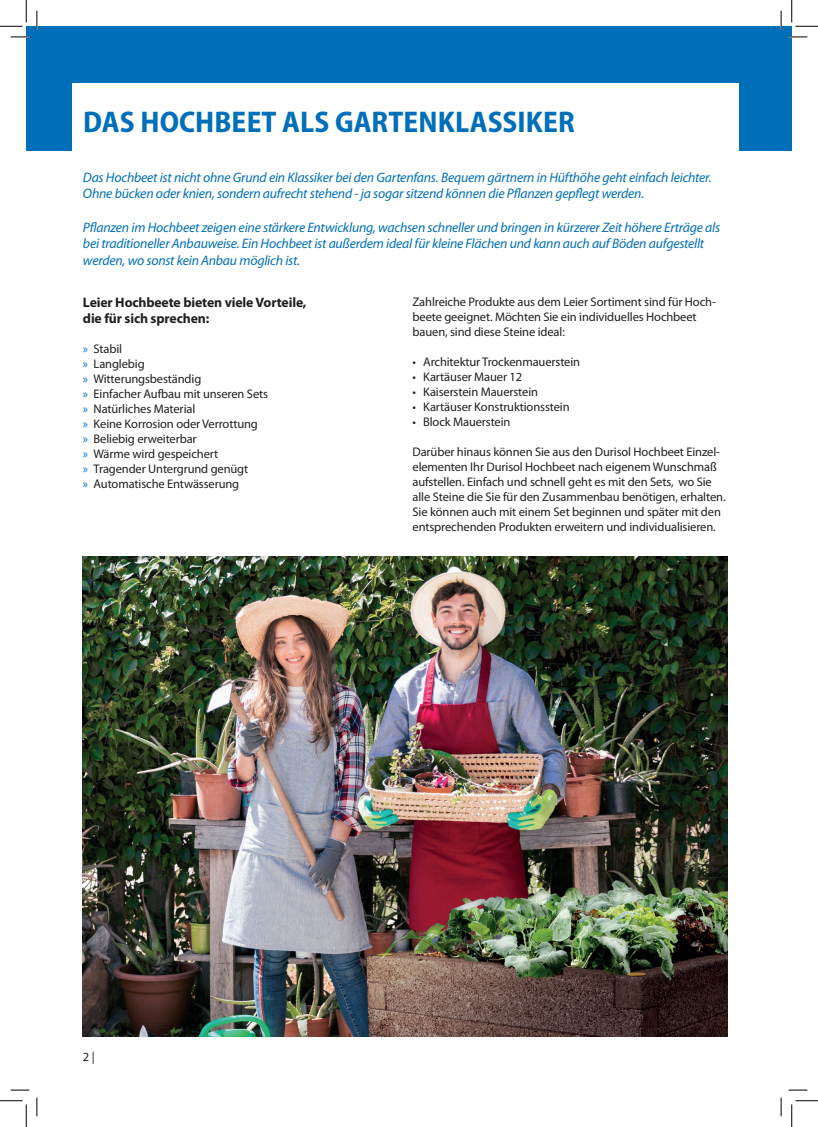
<style>
.page{position:relative;width:818px;height:1127px;background:#fff}
.page>*{position:absolute;margin:0;border:0;box-sizing:border-box;transform-origin:0 0}
.t1{font:700 semi-condensed 30px "Myriad Pro";letter-spacing:.005em;color:#006fba}
.t2{font:italic 13.75px/16.5px "Myriad Pro";letter-spacing:-.015em;color:#006fba}
.t3{font:700 13.75px/16.5px "Myriad Pro";letter-spacing:-.01em;color:#231f20}
.t4{font:12.5px/15px "Myriad Pro";letter-spacing:-.01em;color:#231f20}
.s1{color:#006fba}
</style>
<div class="page">
<div style="left:26px;top:26px;width:766px;height:124px;background:#006fba"></div>
<div style="left:72px;top:83px;width:666px;height:74px;background:#fff"></div>
<img style="left:83px;top:556px;width:645px;height:480px">
<svg style="left:11px;top:36px;width:18px;height:2px"></svg>
<svg style="left:788px;top:36px;width:19px;height:2px"></svg>
<svg style="left:11px;top:1089px;width:18px;height:1px"></svg>
<svg style="left:788px;top:1089px;width:19px;height:1px"></svg>
<svg style="left:36px;top:11px;width:2px;height:18px"></svg>
<svg style="left:36px;top:1097px;width:2px;height:18px"></svg>
<svg style="left:780px;top:11px;width:2px;height:18px"></svg>
<svg style="left:780px;top:1097px;width:2px;height:18px"></svg>
<svg style="left:0;top:0;width:27px;height:27px"></svg>
<svg style="left:0;top:1100px;width:27px;height:26px"></svg>
<svg style="left:791px;top:0;width:27px;height:27px"></svg>
<svg style="left:791px;top:1100px;width:27px;height:26px"></svg>
<h1 class="t1" style="left:83px;top:105px;width:493px">DAS HOCHBEET ALS GARTENKLASSIKER</h1>
<p class="t2" style="left:83px;top:169px;width:630px">Das Hochbeet ist nicht ohne Grund ein Klassiker bei den Gartenfans. Bequem gärtnern in Hüfthöhe geht einfach leichter.<br>Ohne bücken oder knien, sondern aufrecht stehend - ja sogar sitzend können die Pflanzen gepflegt werden.</p>
<p class="t2" style="left:83px;top:219px;width:639px">Pflanzen im Hochbeet zeigen eine stärkere Entwicklung, wachsen schneller und bringen in kürzerer Zeit höhere Erträge als bei traditioneller Anbauweise. Ein Hochbeet ist außerdem ideal für kleine Flächen und kann auch auf Böden aufgestellt werden, wo sonst kein Anbau möglich ist.</p>
<p class="t3" style="left:83px;top:294px;width:225px">Leier Hochbeete bieten viele Vorteile, die für sich sprechen:</p>
<p class="t4" style="left:83px;top:341px;width:187px"><span class="s1">»</span> Stabil<br><span class="s1">»</span> Langlebig<br><span class="s1">»</span> Witterungsbeständig<br><span class="s1">»</span> Einfacher Aufbau mit unseren Sets <span class="s1">»</span> Natürliches Material<br><span class="s1">»</span> Keine Korrosion oder Verrottung<br><span class="s1">»</span> Beliebig erweiterbar<br><span class="s1">»</span> Wärme wird gespeichert<br><span class="s1">»</span> Tragender Untergrund genügt<br><span class="s1">»</span> Automatische Entwässerung</p>
<p class="t4" style="left:412px;top:294px;width:305px">Zahlreiche Produkte aus dem Leier Sortiment sind für Hoch&shy;beete geeignet. Möchten Sie ein individuelles Hochbeet bauen, sind diese Steine ideal:</p>
<p class="t4" style="left:412px;top:354px;width:169px">• Architektur Trockenmauerstein</p>
<p class="t4" style="left:412px;top:369px;width:111px">• Kartäuser Mauer 12</p>
<p class="t4" style="left:412px;top:384px;width:127px">• Kaiserstein Mauerstein</p>
<p class="t4" style="left:412px;top:399px;width:159px">• Kartäuser Konstruktionsstein</p>
<p class="t4" style="left:412px;top:414px;width:99px">• Block Mauerstein</p>
<p class="t4" style="left:412px;top:444px;width:315px">Darüber hinaus können Sie aus den Durisol Hochbeet Einzel&shy;elementen Ihr Durisol Hochbeet nach eigenem Wunschmaß aufstellen. Einfach und schnell geht es mit den Sets, wo Sie alle Steine die Sie für den Zusammenbau benötigen, erhalten.<br>Sie können auch mit einem Set beginnen und später mit den entsprechenden Produkten erweitern und individualisieren.</p>
<p class="t4" style="left:83px;top:1049px;width:13px">2 |</p>
</div>
